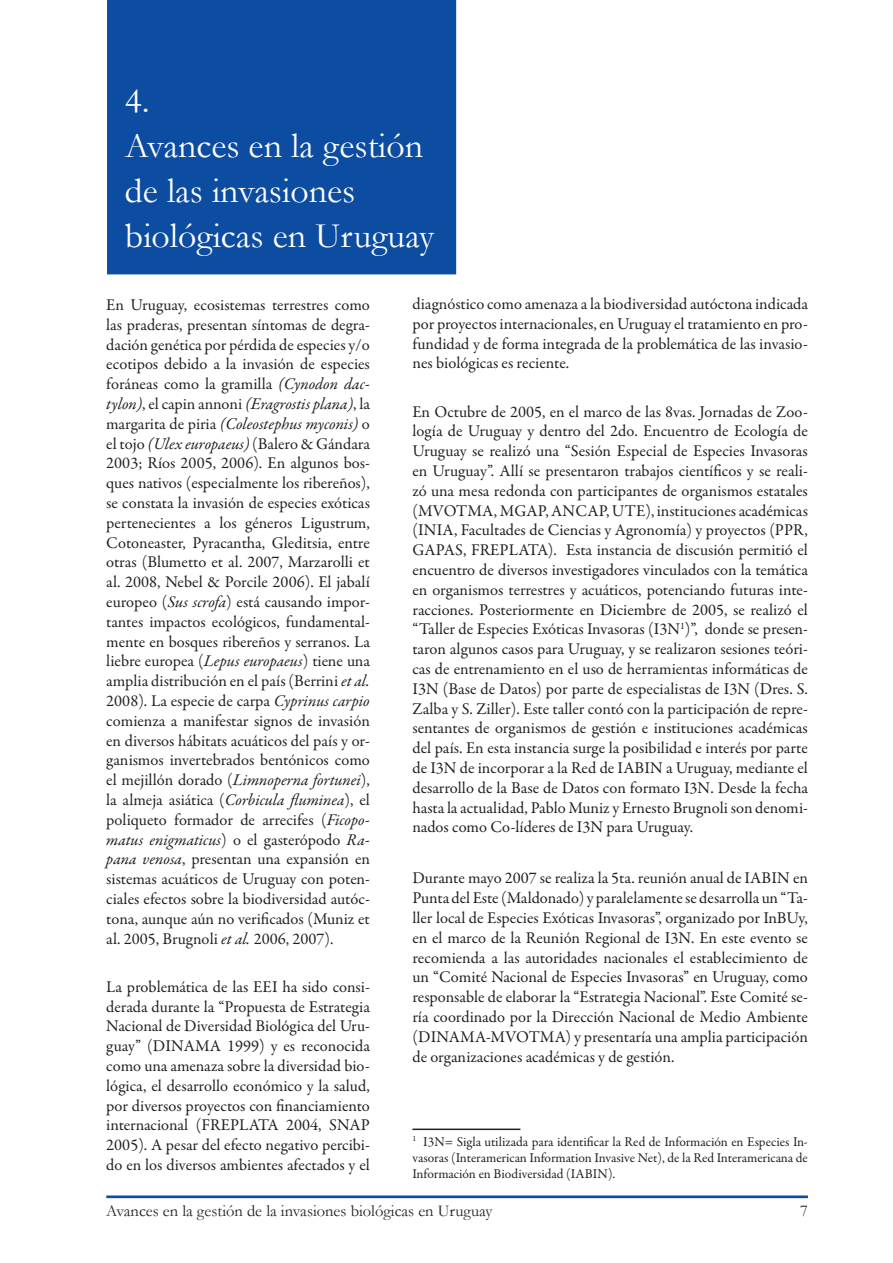
<style>
.page{position:relative;width:893px;height:1263px;background:#fff}
.page>*{position:absolute;margin:0;border:0;box-sizing:border-box;transform-origin:0 0}
.t1{font:36px/45px "Garamond";color:#fff}
.t2{font:16.5px/19.8px "Garamond Premr Pro";color:#231f20;text-align:justify}
.t3{font:16.5px "Garamond";color:#231f20}
.t4{font:13.5px/16.2px "Garamond Premr Pro";letter-spacing:-.005em;color:#231f20;text-align:justify}
.s1{font-style:italic}
</style>
<div class="page">
<hr style="left:106px;top:1195px;width:702px;height:3px;background:#0d4da1">
<hr style="left:412px;top:1128px;width:108px;height:2px;background:#231f20">
<div style="left:107px;top:0;width:349px;height:274px;background:#0d4da1"></div>
<h1 class="t1" style="left:125px;top:77px;width:311px">4.<br>Avances en la gestión de las invasiones biológicas en Uruguay</h1>
<p class="t2" style="left:106px;top:295px;width:265px">En Uruguay, ecosistemas terrestres como las praderas, presentan síntomas de degra&shy;dación genética por pérdida de especies y/o ecotipos debido a la invasión de especies foráneas como la gramilla <span class="s1">(Cynodon dac&shy;tylon)</span>, el capin annoni <span class="s1">(Eragrostis plana)</span>, la margarita de piria <span class="s1">(Coleostephus myconis)</span> o el tojo <span class="s1">(Ulex europaeus)</span> (Balero &amp; Gándara 2003; Ríos 2005, 2006). En algunos bos&shy;ques nativos (especialmente los ribereños), se constata la invasión de especies exóticas pertenecientes a los géneros Ligustrum, Cotoneaster, Pyracantha, Gleditsia, entre otras (Blumetto et al. 2007, Marzarolli et al. 2008, Nebel &amp; Porcile 2006). El jabalí europeo (<span class="s1">Sus scrofa</span>) está causando impor&shy;tantes impactos ecológicos, fundamental&shy;mente en bosques ribereños y serranos. La liebre europea (<span class="s1">Lepus europaeus</span>) tiene una amplia distribución en el país (Berrini <span class="s1">et al.<br></span>2008). La especie de carpa <span class="s1">Cyprinus carpio </span>comienza a manifestar signos de invasión en diversos hábitats acuáticos del país y or&shy;ganismos invertebrados bentónicos como el mejillón dorado (<span class="s1">Limnoperna fortunei</span>), la almeja asiática (<span class="s1">Corbicula fluminea</span>), el poliqueto formador de arrecifes (<span class="s1">Ficopo&shy;matus enigmaticus</span>) o el gasterópodo <span class="s1">Ra&shy;pana venosa</span>, presentan una expansión en sistemas acuáticos de Uruguay con poten&shy;ciales efectos sobre la biodiversidad autóc&shy;tona, aunque aún no verificados (Muniz et al. 2005, Brugnoli <span class="s1">et al.</span> 2006, 2007).</p>
<p class="t2" style="left:106px;top:977px;width:265px">La problemática de las EEI ha sido consi&shy;derada durante la “Propuesta de Estrategia Nacional de Diversidad Biológica del Uru&shy;guay” (DINAMA 1999) y es reconocida como una amenaza sobre la diversidad bio&shy;lógica, el desarrollo económico y la salud, por diversos proyectos con financiamiento internacional (FREPLATA 2004, SNAP 2005). A pesar del efecto negativo percibi&shy;do en los diversos ambientes afectados y el</p>
<p class="t2" style="left:412px;top:294px;width:397px">diagnóstico como amenaza a la biodiversidad autóctona indicada por proyectos internacionales, en Uruguay el tratamiento en pro&shy;fundidad y de forma integrada de la problemática de las invasio&shy;nes biológicas es reciente.</p>
<p class="t2" style="left:412px;top:402px;width:397px">En Octubre de 2005, en el marco de las 8vas. Jornadas de Zoo&shy;logía de Uruguay y dentro del 2do. Encuentro de Ecología de Uruguay se realizó una “Sesión Especial de Especies Invasoras en Uruguay”. Allí se presentaron trabajos científicos y se reali&shy;zó una mesa redonda con participantes de organismos estatales (MVOTMA, MGAP, ANCAP, UTE), instituciones académicas (INIA, Facultades de Ciencias y Agronomía) y proyectos (PPR, GAPAS, FREPLATA). Esta instancia de discusión permitió el encuentro de diversos investigadores vinculados con la temática en organismos terrestres y acuáticos, potenciando futuras inte&shy;racciones. Posteriormente en Diciembre de 2005, se realizó el “Taller de Especies Exóticas Invasoras (I3N<sup>1</sup>)”, donde se presen&shy;taron algunos casos para Uruguay, y se realizaron sesiones teóri&shy;cas de entrenamiento en el uso de herramientas informáticas de I3N (Base de Datos) por parte de especialistas de I3N (Dres. S.<br>Zalba y S. Ziller). Este taller contó con la participación de repre&shy;sentantes de organismos de gestión e instituciones académicas del país. En esta instancia surge la posibilidad e interés por parte de I3N de incorporar a la Red de IABIN a Uruguay, mediante el desarrollo de la Base de Datos con formato I3N. Desde la fecha hasta la actualidad, Pablo Muniz y Ernesto Brugnoli son denomi&shy;nados como Co-líderes de I3N para Uruguay.</p>
<p class="t2" style="left:412px;top:869px;width:397px">Durante mayo 2007 se realiza la 5ta. reunión anual de IABIN en Punta del Este (Maldonado) y paralelamente se desarrolla un “Ta&shy;ller local de Especies Exóticas Invasoras”, organizado por InBUy, en el marco de la Reunión Regional de I3N. En este evento se recomienda a las autoridades nacionales el establecimiento de un “Comité Nacional de Especies Invasoras” en Uruguay, como responsable de elaborar la “Estrategia Nacional”. Este Comité se&shy;ría coordinado por la Dirección Nacional de Medio Ambiente (DINAMA-MVOTMA) y presentaría una amplia participación de organizaciones académicas y de gestión.</p>
<p class="t4" style="left:412px;top:1133px;width:397px"><sup>1</sup> I3N= Sigla utilizada para identificar la Red de Información en Especies In&shy;vasoras (Interamerican Information Invasive Net), de la Red Interamericana de Información en Biodiversidad (IABIN).</p>
<p class="t3" style="left:106px;top:1200px;width:388px">Avances en la gestión de la invasiones biológicas en Uruguay</p>
<p class="t3" style="left:800px;top:1200px;width:9px">7</p>
</div>
